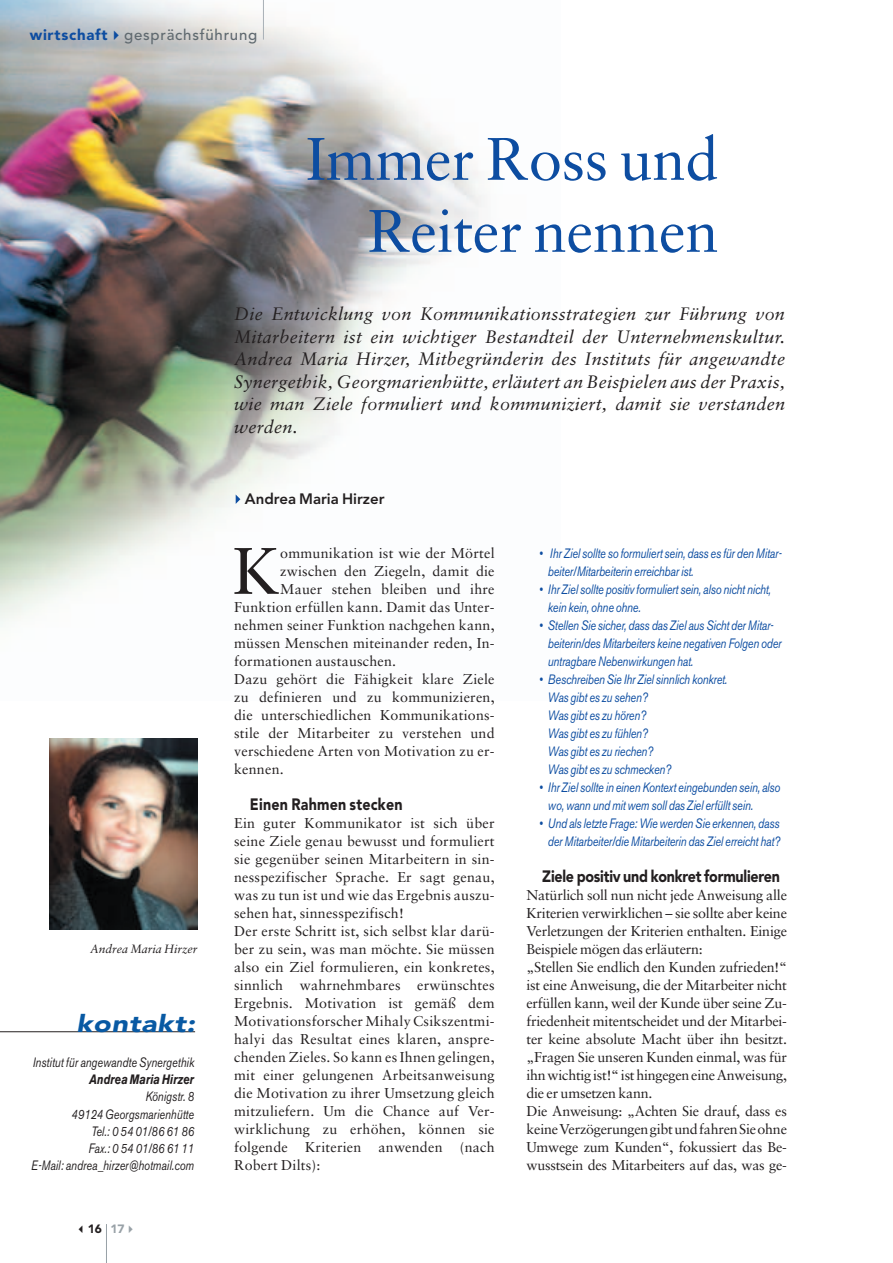
<style>
.page{position:relative;width:893px;height:1263px;background:#fff}
.page>*{position:absolute;margin:0;border:0;box-sizing:border-box;transform-origin:0 0}
.t1{font:65.85px "Sabon";color:#231f20}
.t2{font:60px/72px "Sabon";letter-spacing:-.005em;color:#0d4da1;text-align:right}
.t3{font:italic 900 24px "Avenir";color:#0859a3;scale:1.2 1}
.t4{font:italic 18px/22.5px "Sabon";letter-spacing:.015em;color:#231f20;text-align:justify}
.t5{font:900 16.35px "Avenir";letter-spacing:-.015em;color:#231f20;scale:.87 1}
.t6{font:900 16.35px "Avenir";letter-spacing:.015em;color:#231f20;scale:.87 1}
.t7{font:500 15px "Avenir";letter-spacing:.05em;color:#5f696f}
.t8{font:800 15px "Avenir";color:#231f20}
.t9{font:14.25px/18px "Sabon";letter-spacing:.015em;color:#231f20}
.t10{font:14.25px/18px "Sabon";letter-spacing:-.015em;color:#231f20}
.t11{font:italic 13.5px/18px "Akzidenz Grotesk BE";letter-spacing:-.015em;color:#0d4da1;scale:.8 1}
.t12{font:italic 13.5px/17.2px "Akzidenz Grotesk BE";color:#231f20;text-align:right;scale:.8 1}
.t13{font:italic 700 13.5px "Akzidenz Grotesk BE";color:#231f20;scale:.8 1}
.t14{font:italic 12px "Sabon";color:#231f20}
.t15{font:900 12px "Avenir";color:#231f20}
.s1{font-weight:900;color:#0d4da1}
.s2{color:#98a1a7}
</style>
<div class="page">
<img style="left:1px;top:0;width:483px;height:627px">
<hr style="left:263px;top:0;width:1px;height:40px;background:#a8b0b6">
<hr style="left:106px;top:1224px;width:1px;height:38px;background:#98a1a7">
<svg style="left:236px;top:494px;width:4px;height:10px"></svg>
<hr style="left:1px;top:1031px;width:194px;height:1px;background:#231f20">
<img style="left:49px;top:738px;width:149px;height:191px">
<svg style="left:114px;top:30px;width:5px;height:10px"></svg>
<p class="t7" style="left:30px;top:28px;width:229px"><span class="s1">wirtschaft</span> gesprächsführung</p>
<h2 class="t2" style="left:306px;top:128px;width:414px">Immer Ross und<br>Reiter nennen</h2>
<p class="t4" style="left:234px;top:304px;width:552px">Die Entwicklung von Kommunikationsstrategien zur Führung von Mitarbeitern ist ein wichtiger Bestandteil der Unternehmenskultur.<br>Andrea Maria Hirzer, Mitbegründerin des Instituts für angewandte Synergethik, Georgmarienhütte, erläutert an Beispielen aus der Praxis, wie man Ziele formuliert und kommuniziert, damit sie verstanden werden.</p>
<p class="t14" style="left:90px;top:944px;width:109px">Andrea Maria Hirzer</p>
<h3 class="t3" style="left:76px;top:1013px;width:104px">kontakt:</h3>
<p class="t12" style="left:33px;top:1055px;width:203px">Institut für angewandte Synergethik</p>
<p class="t13" style="left:90px;top:1074px;width:132px">Andrea Maria Hirzer</p>
<p class="t12" style="left:31px;top:1089px;width:205px">Königstr. 8<br>49124 Georgsmarienhütte<br>Tel.: 0 54 01/86 61 86<br>Fax.: 0 54 01/86 61 11<br>E-Mail: andrea_hirzer@hotmail.com</p>
<p class="t15" style="left:88px;top:1223px;width:38px">16 <span class="s2">17</span></p>
<p class="t8" style="left:245px;top:492px;width:141px">Andrea Maria Hirzer</p>
<h1 class="t1" style="left:233px;top:544px;width:49px">K</h1>
<p class="t9" style="left:280px;top:545px;width:216px">ommunikation ist wie der Mörtel</p>
<p class="t9" style="left:280px;top:563px;width:216px">zwischen den Ziegeln, damit die</p>
<p class="t9" style="left:280px;top:581px;width:216px">Mauer stehen bleiben und ihre</p>
<p class="t9" style="left:234px;top:599px;width:262px">Funktion erfüllen kann. Damit das Unter-</p>
<p class="t9" style="left:234px;top:617px;width:262px">nehmen seiner Funktion nachgehen kann,</p>
<p class="t9" style="left:234px;top:635px;width:262px">müssen Menschen miteinander reden, In-</p>
<p class="t9" style="left:234px;top:653px;width:164px">formationen austauschen.</p>
<p class="t9" style="left:234px;top:671px;width:262px">Dazu gehört die Fähigkeit klare Ziele</p>
<p class="t9" style="left:234px;top:689px;width:262px">zu definieren und zu kommunizieren,</p>
<p class="t9" style="left:234px;top:707px;width:262px">die unterschiedlichen Kommunikations-</p>
<p class="t9" style="left:234px;top:725px;width:262px">stile der Mitarbeiter zu verstehen und</p>
<p class="t9" style="left:234px;top:743px;width:262px">verschiedene Arten von Motivation zu er-</p>
<p class="t9" style="left:234px;top:761px;width:51px">kennen.</p>
<p class="t6" style="left:250px;top:797px;width:177px">Einen Rahmen stecken</p>
<p class="t9" style="left:234px;top:815px;width:262px">Ein guter Kommunikator ist sich über seine Ziele genau bewusst und formuliert sie gegenüber seinen Mitarbeitern in sin&shy;nesspezifischer Sprache. Er sagt genau, was zu tun ist und wie das Ergebnis auszu&shy;sehen hat, sinnesspezifisch!<br>Der erste Schritt ist, sich selbst klar darü&shy;ber zu sein, was man möchte. Sie müssen also ein Ziel formulieren, ein konkretes, sinnlich wahrnehmbares erwünschtes Ergebnis. Motivation ist gemäß dem Motivationsforscher Mihaly Csikszentmi&shy;halyi das Resultat eines klaren, anspre&shy;chenden Zieles. So kann es Ihnen gelingen, mit einer gelungenen Arbeitsanweisung die Motivation zu ihrer Umsetzung gleich mitzuliefern. Um die Chance auf Ver&shy;wirklichung zu erhöhen, können sie folgende Kriterien anwenden (nach Robert Dilts):</p>
<p class="t11" style="left:548px;top:546px;width:293px;text-indent:-9px">• Ihr Ziel sollte so formuliert sein, dass es für den Mitar&shy;beiter/Mitarbeiterin erreichbar ist.</p>
<p class="t11" style="left:548px;top:582px;width:280px;text-indent:-9px">• Ihr Ziel sollte positiv formuliert sein, also nicht nicht, kein kein, ohne ohne.</p>
<p class="t11" style="left:548px;top:618px;width:294px;text-indent:-9px">• Stellen Sie sicher, dass das Ziel aus Sicht der Mitar&shy;beiterin/des Mitarbeiters keine negativen Folgen oder untragbare Nebenwirkungen hat.</p>
<p class="t11" style="left:548px;top:672px;width:226px;text-indent:-9px">• Beschreiben Sie Ihr Ziel sinnlich konkret.<br>Was gibt es zu sehen?<br>Was gibt es zu hören?<br>Was gibt es zu fühlen?<br>Was gibt es zu riechen?<br>Was gibt es zu schmecken?</p>
<p class="t11" style="left:548px;top:780px;width:292px;text-indent:-9px">• Ihr Ziel sollte in einen Kontext eingebunden sein, also wo, wann und mit wem soll das Ziel erfüllt sein.</p>
<p class="t11" style="left:539px;top:816px;width:302px;text-align:right">• Und als letzte Frage: Wie werden Sie erkennen, dass der Mitarbeiter/die Mitarbeiterin das Ziel erreicht hat?</p>
<p class="t5" style="left:542px;top:869px;width:275px">Ziele positiv und konkret formulieren</p>
<p class="t10" style="left:526px;top:887px;width:262px">Natürlich soll nun nicht jede Anweisung alle Kriterien verwirklichen – sie sollte aber keine Verletzungen der Kriterien enthalten. Einige Beispiele mögen das erläutern:<br>„Stellen Sie endlich den Kunden zufrieden!“ ist eine Anweisung, die der Mitarbeiter nicht erfüllen kann, weil der Kunde über seine Zu&shy;friedenheit mitentscheidet und der Mitarbei&shy;ter keine absolute Macht über ihn besitzt. „Fragen Sie unseren Kunden einmal, was für ihn wichtig ist!“ ist hingegen eine Anweisung, die er umsetzen kann.<br>Die Anweisung: „Achten Sie drauf, dass es keine Verzögerungen gibt und fahren Sie ohne Umwege zum Kunden“, fokussiert das Be&shy;wusstsein des Mitarbeiters auf das, was ge-</p>
</div>
